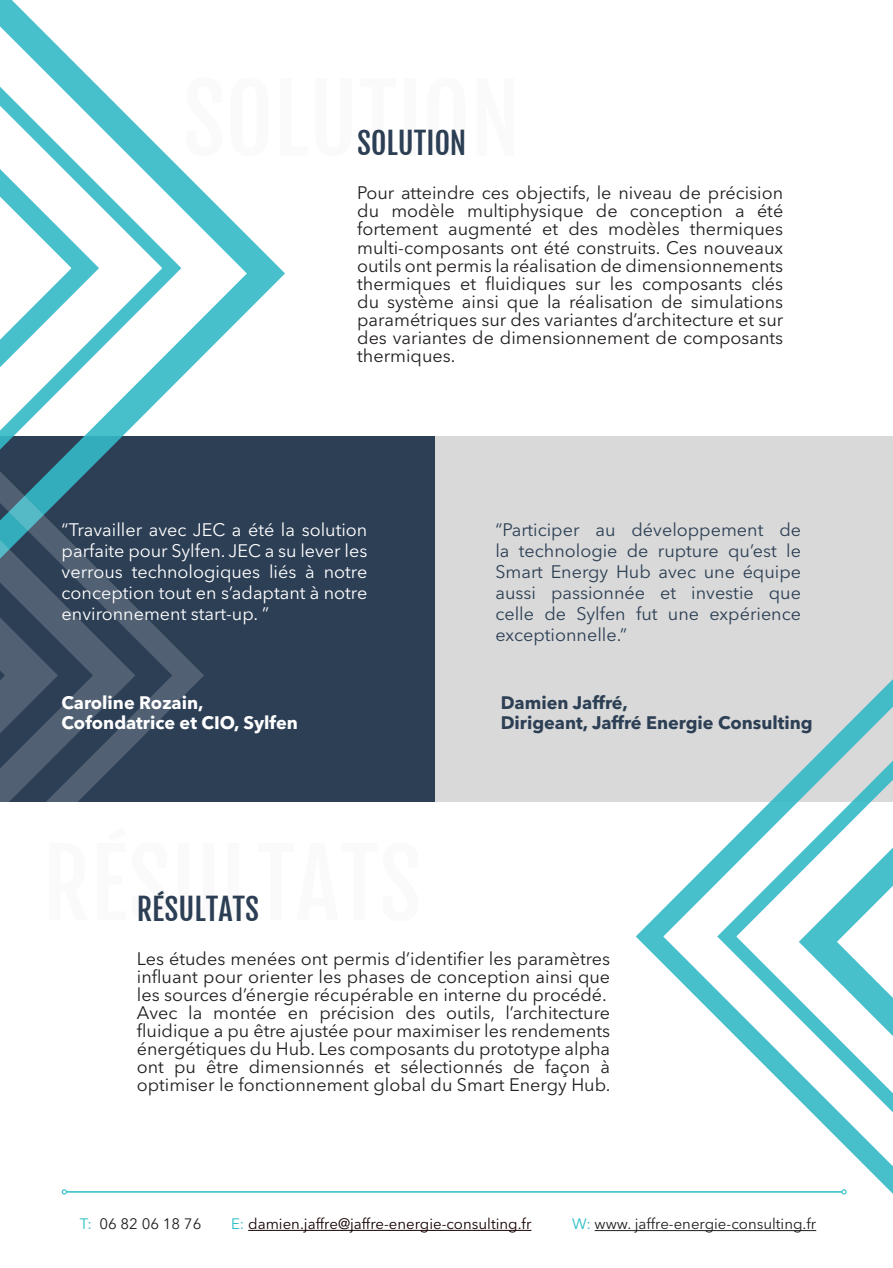
<style>
.page{position:relative;width:893px;height:1268px;background:#fff}
.page>*{position:absolute;margin:0;border:0;box-sizing:border-box;transform-origin:0 0}
.t1{font:30px "Fjalla One";color:#2d3f55}
.t2{font:18px/18px "Avenir Next LT Pro";color:#231f20;text-align:justify}
.t3{font:18px/21px "Avenir Next LT Pro";color:#2d3f55;text-align:justify}
.t4{font:18px/21px "Avenir Next LT Pro";color:#fff;text-align:justify}
.t5{font:700 18px "Avenir Next LT Pro";color:#2d3f55}
.t6{font:700 18px "Avenir Next LT Pro";color:#fff}
.t7{font:15px "Avenir Next LT Pro";color:#231f20}
.t8{font:15px "Avenir Next LT Pro";color:#150002}
.s1{color:#28bec7}
</style>
<div class="page">
<div style="left:0;top:436px;width:436px;height:365px;background:#2d3f55"></div>
<div style="left:436px;top:436px;width:457px;height:365px;background:#d8d9d8"></div>
<hr style="left:66px;top:1190px;width:776px;height:2px;background:#28bec7">
<svg style="left:62px;top:1189px;width:5px;height:5px"></svg>
<hr style="left:248px;top:1229px;width:283px;height:1px;background:#150002">
<hr style="left:595px;top:1229px;width:221px;height:1px;background:#231f20">
<svg style="left:183px;top:171px;width:102px;height:189px"></svg>
<svg style="left:0;top:0;width:183px;height:360px"></svg>
<svg style="left:0;top:360px;width:206px;height:442px"></svg>
<svg style="left:634px;top:801px;width:74px;height:431px"></svg>
<svg style="left:708px;top:679px;width:185px;height:553px"></svg>
<p class="t1" style="left:357px;top:124px;width:111px">SOLUTION</p>
<p class="t2" style="left:357px;top:184px;width:428px">Pour atteindre ces objectifs, le niveau de précision du modèle multiphysique de conception a été fortement augmenté et des modèles thermiques multi-composants ont été construits. Ces nouveaux outils ont permis la réalisation de dimensionnements thermiques et fluidiques sur les composants clés du système ainsi que la réalisation de simulations paramétriques sur des variantes d’architecture et sur des variantes de dimensionnement de composants thermiques.</p>
<p class="t4" style="left:62px;top:519px;width:307px">“Travailler avec JEC a été la solution parfaite pour Sylfen. JEC a su lever les verrous technologiques liés à notre conception tout en s’adaptant à notre environnement start-up. ”</p>
<p class="t3" style="left:495px;top:519px;width:307px">“Participer au développement de la technologie de rupture qu’est le Smart Energy Hub avec une équipe aussi passionnée et investie que celle de Sylfen fut une expérience exceptionnelle.”</p>
<p class="t6" style="left:62px;top:691px;width:143px">Caroline Rozain,</p>
<p class="t6" style="left:62px;top:711px;width:238px">Cofondatrice et CIO, Sylfen</p>
<p class="t5" style="left:501px;top:691px;width:129px">Damien Jaffré,</p>
<p class="t5" style="left:501px;top:711px;width:314px">Dirigeant, Jaffré Energie Consulting</p>
<p class="t1" style="left:137px;top:890px;width:124px">RÉSULTATS</p>
<p class="t2" style="left:137px;top:949px;width:475px">Les études menées ont permis d’identifier les paramètres influant pour orienter les phases de conception ainsi que les sources d’énergie récupérable en interne du procédé.</p>
<p class="t2" style="left:137px;top:1003px;width:475px">Avec la montée en précision des outils, l’architecture fluidique a pu être ajustée pour maximiser les rendements énergétiques du Hub. Les composants du prototype alpha ont pu être dimensionnés et sélectionnés de façon à optimiser le fonctionnement global du Smart Energy Hub.</p>
<p class="t7" style="left:80px;top:1214px;width:123px"><span class="s1">T:</span> 06 82 06 18 76</p>
<p class="t8" style="left:231px;top:1214px;width:302px"><span class="s1">E:</span> damien.jaffre@jaffre-energie-consulting.fr</p>
<p class="t7" style="left:572px;top:1214px;width:246px"><span class="s1">W:</span> www. jaffre-energie-consulting.fr</p>
</div>
